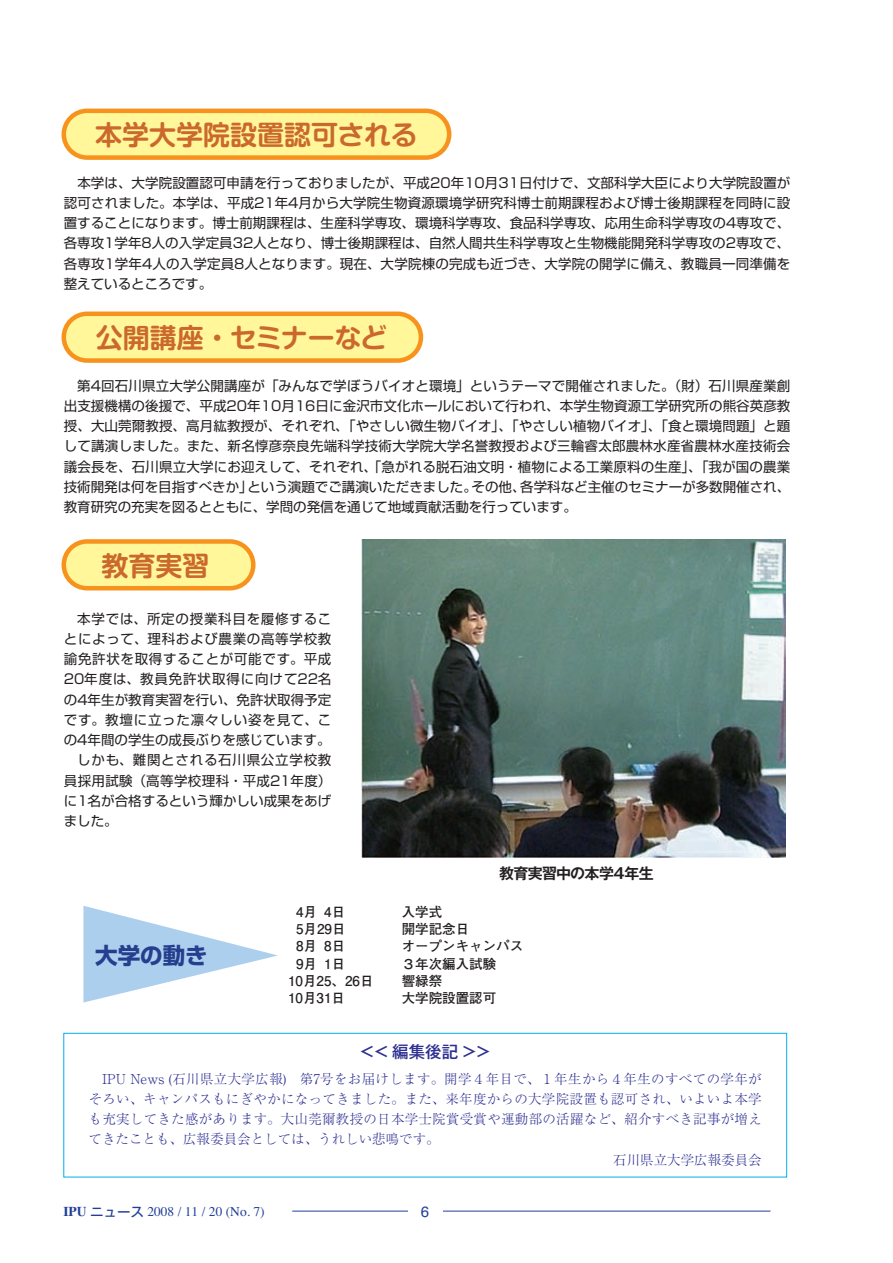
<style>
.page{position:relative;width:893px;height:1263px;background:#fff}
.page>*{position:absolute;margin:0;border:0;box-sizing:border-box;transform-origin:0 0}
.t1{font:27px "Shin M Go Pro De Bold 90 pv RKSJ H";color:#cb692c}
.t2{font:22.5px "Shin Go Pr 6 Bold 90 pv RKSJ H";color:#253f8e}
.t3{font:16.5px "Gothic MB101 Pr 6 Medium 90 pv RKSJ H";color:#2e3092}
.t4{font:15px "Gothic MB101 Pr 6 De Bold 90 pv RKSJ H";letter-spacing:-.045em;color:#231f20}
.t5{font:15px "Helvetica";color:#223f99}
.t6{font:13.5px/20.2px "Shin Go Pr 6 Regular 90 pv RKSJ H";letter-spacing:.005em;color:#231f20;text-align:justify}
.t7{font:13.5px "Ryumin Pr 6 Light 90 pv RKSJ H";letter-spacing:.02em;color:#2e3092}
.t8{font:13.5px "Futo Go B101 Pr 5 Bold 90 pv RKSJ H";color:#231f20}
.t9{font:13.5px "Ryumin Pr 6 Light 90 pv RKSJ H";color:#2e3092}
.t10{font:13.5px "Times";color:#223f99}
.s1{font-weight:700}
.s2{font-family:"Gothic MB101 Pr 6 Medium 90 pv RKSJ H"}
</style>
<div class="page">
<hr style="left:292px;top:1211px;width:478px;height:1px;background:#223f99">
<div style="left:408px;top:1208px;width:35px;height:6px;background:#fff"></div>
<div style="left:64px;top:111px;width:385px;height:47px;background:#fff79a;border-radius:23px"></div>
<div style="left:62px;top:109px;width:389px;height:51px;border:4px solid #f7931d;border-radius:23px"></div>
<div style="left:64px;top:541px;width:189px;height:47px;background:#fff79a;border-radius:23px"></div>
<div style="left:62px;top:539px;width:194px;height:51px;border:4px solid #f7931d;border-radius:23px"></div>
<div style="left:64px;top:314px;width:357px;height:47px;background:#fff79a;border-radius:23px"></div>
<div style="left:62px;top:311px;width:361px;height:52px;border:4px solid #f7931d;border-radius:23px"></div>
<div style="left:64px;top:1033px;width:723px;height:144px;border:1px solid #00aeef"></div>
<svg style="left:83px;top:906px;width:195px;height:96px"></svg>
<img style="left:361px;top:539px;width:425px;height:319px">
<h1 class="t1" style="left:95px;top:113px;width:324px">本学大学院設置認可される</h1>
<p class="t6" style="left:64px;top:171px;width:728px">　本学は、大学院設置認可申請を行っておりましたが、平成20年10月31日付けで、文部科学大臣により大学院設置が認可されました。本学は、平成21年4月から大学院生物資源環境学研究科博士前期課程および博士後期課程を同時に設置することになります。博士前期課程は、生産科学専攻、環境科学専攻、食品科学専攻、応用生命科学専攻の4専攻で、各専攻1学年8人の入学定員32人となり、博士後期課程は、自然人間共生科学専攻と生物機能開発科学専攻の2専攻で、各専攻1学年4人の入学定員8人となります。現在、大学院棟の完成も近づき、大学院の開学に備え、教職員一同準備を整えているところです。</p>
<h1 class="t1" style="left:96px;top:316px;width:293px">公開講座・セミナーなど</h1>
<p class="t6" style="left:64px;top:374px;width:728px">　第4回石川県立大学公開講座が「みんなで学ぼうバイオと環境」というテーマで開催されました。（財）石川県産業創出支援機構の後援で、平成20年10月16日に金沢市文化ホールにおいて行われ、本学生物資源工学研究所の熊谷英彦教授、大山莞爾教授、高月紘教授が、それぞれ、「やさしい微生物バイオ」、「やさしい植物バイオ」、「食と環境問題」と題して講演しました。また、新名惇彦奈良先端科学技術大学院大学名誉教授および三輪睿太郎農林水産省農林水産技術会議会長を、石川県立大学にお迎えして、それぞれ、「急がれる脱石油文明・植物による工業原料の生産」、「我が国の農業技術開発は何を目指すべきか」という演題でご講演いただきました。その他、各学科など主催のセミナーが多数開催され、教育研究の充実を図るとともに、学問の発信を通じて地域貢献活動を行っています。</p>
<h1 class="t1" style="left:102px;top:543px;width:109px">教育実習</h1>
<p class="t6" style="left:64px;top:607px;width:269px">　本学では、所定の授業科目を履修することによって、理科および農業の高等学校教諭免許状を取得することが可能です。平成20年度は、教員免許状取得に向けて22名の4年生が教育実習を行い、免許状取得予定です。教壇に立った凛々しい姿を見て、この4年間の学生の成長ぶりを感じています。　しかも、難関とされる石川県公立学校教員採用試験（高等学校理科・平成21年度）に1名が合格するという輝かしい成果をあげました。</p>
<p class="t4" style="left:499px;top:861px;width:156px">教育実習中の本学4年生</p>
<h2 class="t2" style="left:95px;top:938px;width:114px">大学の動き</h2>
<p class="t8" style="left:296px;top:901px;width:51px">4月 4日</p>
<p class="t8" style="left:402px;top:901px;width:42px">入学式</p>
<p class="t8" style="left:296px;top:918px;width:51px">5月29日</p>
<p class="t8" style="left:402px;top:918px;width:69px">開学記念日</p>
<p class="t8" style="left:296px;top:935px;width:51px">8月 8日</p>
<p class="t8" style="left:402px;top:935px;width:123px">オープンキャンパス</p>
<p class="t8" style="left:296px;top:953px;width:51px">9月 1日</p>
<p class="t8" style="left:402px;top:953px;width:96px">３年次編入試験</p>
<p class="t8" style="left:288px;top:970px;width:87px">10月25、26日</p>
<p class="t8" style="left:402px;top:970px;width:42px">響緑祭</p>
<p class="t8" style="left:288px;top:987px;width:59px">10月31日</p>
<p class="t8" style="left:402px;top:987px;width:96px">大学院設置認可</p>
<p class="t3" style="left:360px;top:1038px;width:132px">&lt;&lt; 編集後記 &gt;&gt;</p>
<p class="t7" style="left:89px;top:1068px;width:675px">　IPU News (石川県立大学広報)　第7号をお届けします。開学４年目で、１年生から４年生のすべての学年が</p>
<p class="t7" style="left:89px;top:1088px;width:675px">そろい、キャンパスもにぎやかになってきました。また、来年度からの大学院設置も認可され、いよいよ本学</p>
<p class="t7" style="left:89px;top:1108px;width:675px">も充実してきた感があります。大山莞爾教授の日本学士院賞受賞や運動部の活躍など、紹介すべき記事が増え</p>
<p class="t9" style="left:89px;top:1129px;width:352px">てきたことも、広報委員会としては、うれしい悲鳴です。</p>
<p class="t9" style="left:613px;top:1149px;width:150px">石川県立大学広報委員会</p>
<p class="t10" style="left:63px;top:1199px;width:203px"><span class="s1">IPU</span> <span class="s2">ニュース</span> 2008 / 11 / 20 (No. 7)</p>
<p class="t5" style="left:421px;top:1200px;width:10px">6</p>
</div>
